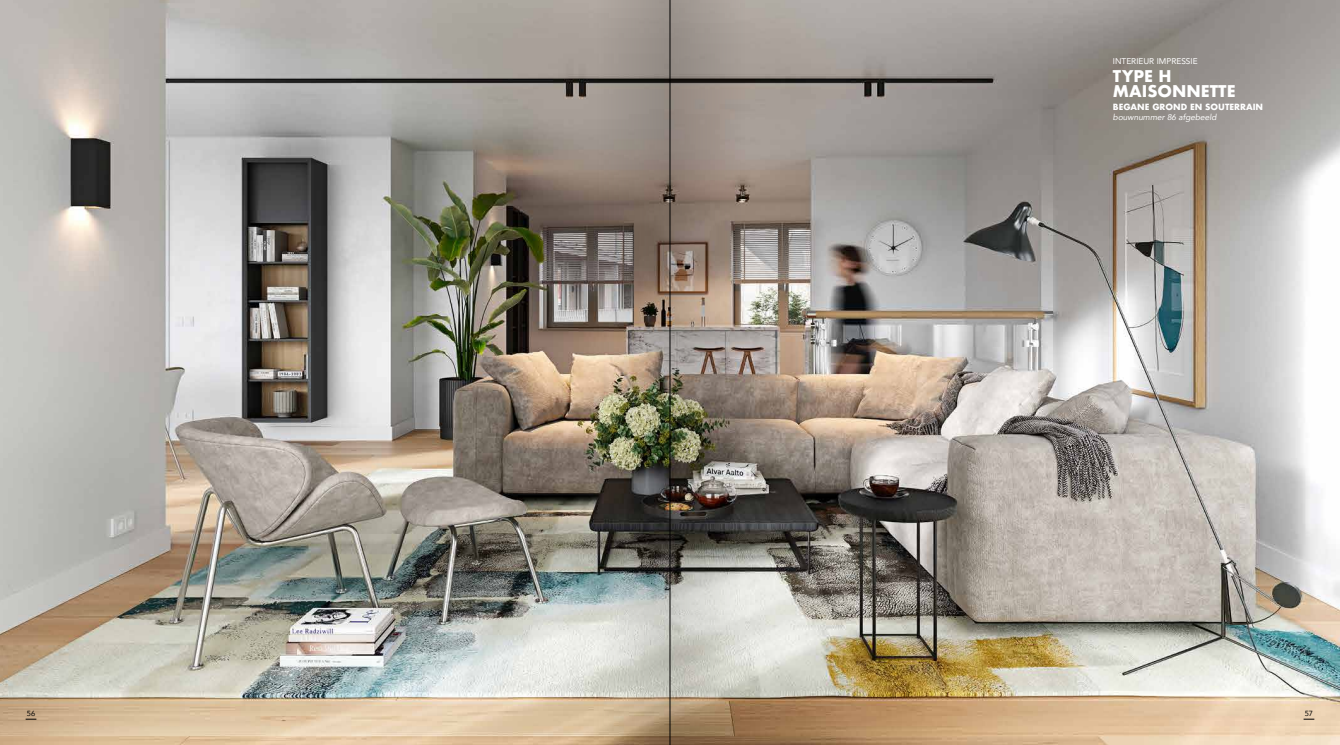
<style>
.page{position:relative;width:1340px;height:745px;background:#fff}
.page>*{position:absolute;margin:0;border:0;box-sizing:border-box;transform-origin:0 0}
.t1{font:700 15.75px/14.9px "Futura";color:#fff}
.t2{font:700 8.31px "Futura";color:#fff}
.t3{font:italic 8.31px "Avenir";color:#fff}
.t4{font:8.31px "Avenir";color:#fff}
.t5{font:7.44px "Avenir";color:#000}
</style>
<div class="page">
<img style="left:0;top:0;width:1339px;height:744px">
<img style="left:595px;top:0;width:149px;height:744px">
<hr style="left:670px;top:0;width:1px;height:744px;background:#000">
<p class="t4" style="left:1112px;top:55px;width:86px">INTERIEUR IMPRESSIE</p>
<h1 class="t1" style="left:1112px;top:68px;width:124px">TYPE H<br>MAISONNETTE</h1>
<p class="t2" style="left:1112px;top:100px;width:152px">BEGANE GROND EN SOUTERRAIN</p>
<p class="t3" style="left:1112px;top:112px;width:105px">bouwnummer 86 afgebeeld</p>
<p class="t5" style="left:27px;top:707px;width:10px">56</p>
<p class="t5" style="left:1304px;top:707px;width:10px">57</p>
</div>
